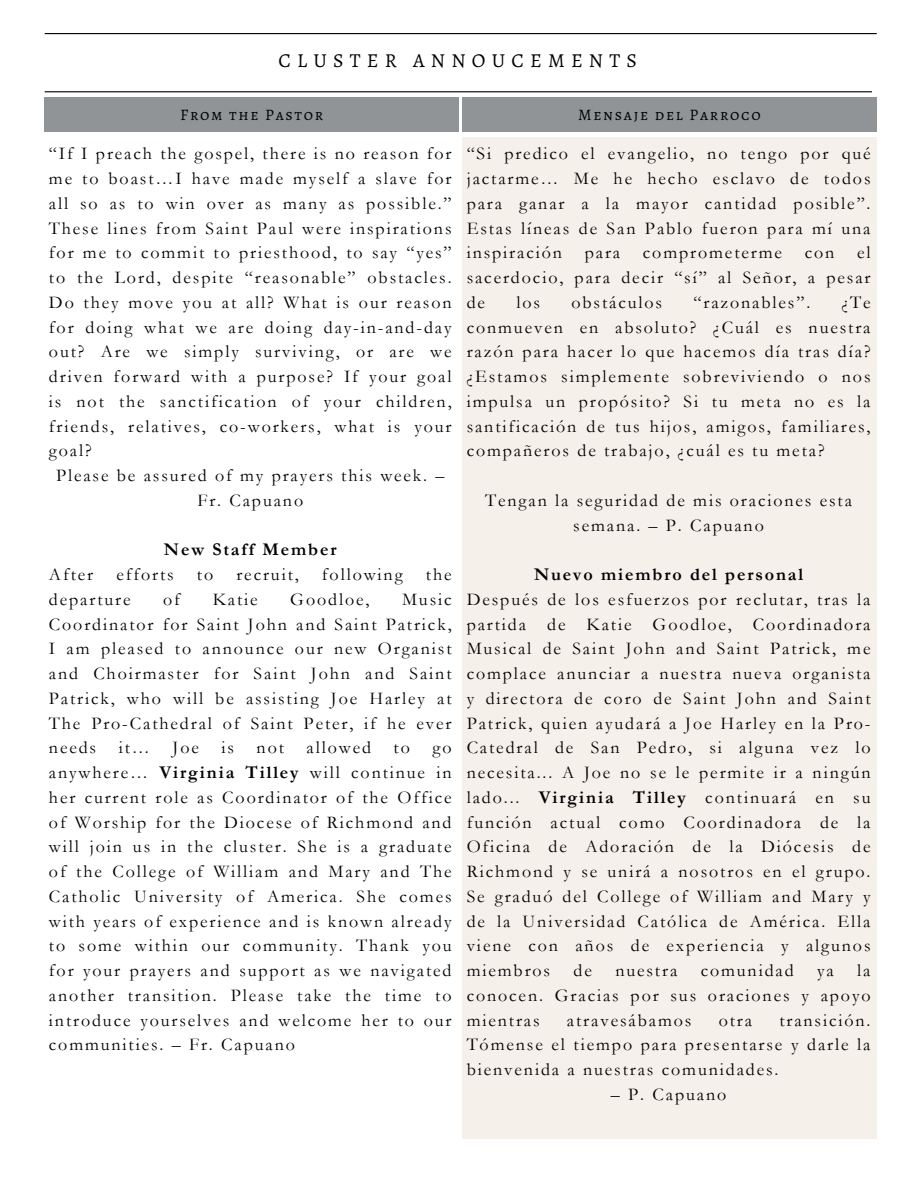
<style>
.page{position:relative;width:918px;height:1188px;background:#fff}
.page>*{position:absolute;margin:0;border:0;box-sizing:border-box;transform-origin:0 0}
.t1{font:19.8px "Alegreya SC";letter-spacing:.315em;color:#000}
.t2{font:18px/24.8px "Garamond";letter-spacing:.105em;color:#000;text-align:justify}
.t3{font:700 18px "Garamond";letter-spacing:.105em;color:#000}
.t4{font:16.05px "Alegreya SC";letter-spacing:.105em;color:#000}
.s1{font-weight:700}
</style>
<div class="page">
<hr style="left:45px;top:33px;width:832px;height:1px;background:#000">
<hr style="left:45px;top:91px;width:827px;height:1px;background:#000">
<div style="left:462px;top:137px;width:415px;height:1002px;background:#f5f0ea"></div>
<div style="left:45px;top:98px;width:414px;height:34px;background:#909395"></div>
<div style="left:462px;top:98px;width:415px;height:34px;background:#909395"></div>
<p class="t1" style="left:279px;top:47px;width:360px">CLUSTER ANNOUCEMENTS</p>
<p class="t4" style="left:180px;top:104px;width:145px">From the Pastor</p>
<p class="t4" style="left:578px;top:104px;width:184px">Mensaje del Parroco</p>
<p class="t2" style="left:49px;top:142px;width:404px">“If I preach the gospel, there is no reason for</p>
<p class="t2" style="left:49px;top:166px;width:404px">me to boast…I have made myself a slave for</p>
<p class="t2" style="left:49px;top:191px;width:404px">all so as to win over as many as possible.”</p>
<p class="t2" style="left:49px;top:216px;width:404px">These lines from Saint Paul were inspirations</p>
<p class="t2" style="left:49px;top:241px;width:404px">for me to commit to priesthood, to say “yes”</p>
<p class="t2" style="left:49px;top:265px;width:404px">to the Lord, despite “reasonable” obstacles.</p>
<p class="t2" style="left:49px;top:290px;width:404px">Do they move you at all? What is our reason</p>
<p class="t2" style="left:49px;top:315px;width:404px">for doing what we are doing day-in-and-day</p>
<p class="t2" style="left:49px;top:340px;width:404px">out? Are we simply surviving, or are we</p>
<p class="t2" style="left:49px;top:364px;width:404px">driven forward with a purpose? If your goal</p>
<p class="t2" style="left:49px;top:389px;width:404px">is not the sanctification of your children,</p>
<p class="t2" style="left:49px;top:414px;width:404px">friends, relatives, co-workers, what is your</p>
<p class="t2" style="left:49px;top:439px;width:44px">goal?</p>
<p class="t2" style="left:56px;top:463px;width:390px">Please be assured of my prayers this week. –</p>
<p class="t2" style="left:197px;top:488px;width:107px">Fr. Capuano</p>
<p class="t3" style="left:164px;top:540px;width:174px">New Staff Member</p>
<p class="t2" style="left:49px;top:562px;width:46px">After</p>
<p class="t2" style="left:116px;top:562px;width:59px">efforts</p>
<p class="t2" style="left:197px;top:562px;width:18px">to</p>
<p class="t2" style="left:236px;top:562px;width:64px">recruit,</p>
<p class="t2" style="left:322px;top:562px;width:82px">following</p>
<p class="t2" style="left:426px;top:562px;width:27px">the</p>
<p class="t2" style="left:49px;top:587px;width:83px">departure</p>
<p class="t2" style="left:163px;top:587px;width:18px">of</p>
<p class="t2" style="left:213px;top:587px;width:47px">Katie</p>
<p class="t2" style="left:290px;top:587px;width:81px">Goodloe,</p>
<p class="t2" style="left:49px;top:587px;width:404px;text-indent:353px">Music Coordinator for Saint John and Saint Patrick, I am pleased to announce our new Organist and Choirmaster for Saint John and Saint Patrick, who will be assisting Joe Harley at The Pro-Cathedral of Saint Peter, if he ever needs</p>
<p class="t2" style="left:119px;top:736px;width:33px">it…</p>
<p class="t2" style="left:172px;top:736px;width:28px">Joe</p>
<p class="t2" style="left:221px;top:736px;width:14px">is</p>
<p class="t2" style="left:257px;top:736px;width:29px">not</p>
<p class="t2" style="left:307px;top:736px;width:66px">allowed</p>
<p class="t2" style="left:394px;top:736px;width:18px">to</p>
<p class="t2" style="left:49px;top:736px;width:404px;text-indent:384px">go anywhere… <span class="s1">Virginia Tilley</span> will continue in her current role as Coordinator of the Office of Worship for the Diocese of Richmond and will join us in the cluster. She is a graduate of the College of William and Mary and The Catholic University of America. She comes with years of experience and is known already to some within our community. Thank you for your prayers and support as we navigated another transition. Please take the time to introduce yourselves and welcome her to our communities. – Fr. Capuano</p>
<p class="t2" style="left:467px;top:142px;width:405px">“Si predico el evangelio, no tengo por qué jactarme… Me he hecho esclavo de todos para ganar a la mayor cantidad posible”.<br>Estas líneas de San Pablo fueron para mí una inspiración</p>
<p class="t2" style="left:467px;top:241px;width:405px;text-indent:390px">el sacerdocio, para decir “sí” al Señor, a pesar de</p>
<p class="t2" style="left:585px;top:241px;width:37px">para</p>
<p class="t2" style="left:643px;top:241px;width:141px">comprometerme</p>
<p class="t2" style="left:805px;top:241px;width:31px">con</p>
<p class="t2" style="left:516px;top:290px;width:25px">los</p>
<p class="t2" style="left:571px;top:290px;width:92px">obstáculos</p>
<p class="t2" style="left:694px;top:290px;width:118px">“razonables”.</p>
<p class="t2" style="left:467px;top:290px;width:405px;text-indent:375px">¿Te conmueven en absoluto? ¿Cuál es nuestra razón para hacer lo que hacemos día tras día? ¿Estamos simplemente sobreviviendo o nos impulsa un propósito? Si tu meta no es la santificación de tus hijos, amigos, familiares, compañeros de trabajo, ¿cuál es tu meta?</p>
<p class="t2" style="left:485px;top:488px;width:368px;text-align:center">Tengan la seguridad de mis oraciones esta semana. – P. Capuano</p>
<p class="t3" style="left:534px;top:565px;width:271px">Nuevo miembro del personal</p>
<p class="t2" style="left:467px;top:587px;width:405px">Después de los esfuerzos por reclutar, tras la partida de Katie Goodloe, Coordinadora Musical de Saint John and Saint Patrick, me complace anunciar a nuestra nueva organista y directora de coro de Saint John and Saint Patrick, quien ayudará a Joe Harley en la Pro-Catedral de San Pedro, si alguna vez lo necesita... A Joe no se le permite ir a ningún lado... <span class="s1">Virginia Tilley</span> continuará en su función actual como Coordinadora de la Oficina de Adoración de la Diócesis de Richmond y se unirá a nosotros en el grupo.<br>Se graduó del College of William and Mary y de la Universidad Católica de América. Ella viene con años de experiencia y algunos miembros</p>
<p class="t2" style="left:574px;top:958px;width:20px">de</p>
<p class="t2" style="left:615px;top:958px;width:63px">nuestra</p>
<p class="t2" style="left:701px;top:958px;width:95px">comunidad</p>
<p class="t2" style="left:817px;top:958px;width:18px">ya</p>
<p class="t2" style="left:467px;top:958px;width:405px;text-indent:391px">la conocen. Gracias por sus oraciones y apoyo mientras</p>
<p class="t2" style="left:567px;top:1008px;width:126px">atravesábamos</p>
<p class="t2" style="left:719px;top:1008px;width:35px">otra</p>
<p class="t2" style="left:467px;top:1008px;width:405px;text-indent:313px">transición.<br>Tómense el tiempo para presentarse y darle la bienvenida a nuestras comunidades.</p>
<p class="t2" style="left:611px;top:1082px;width:117px">– P. Capuano</p>
</div>
